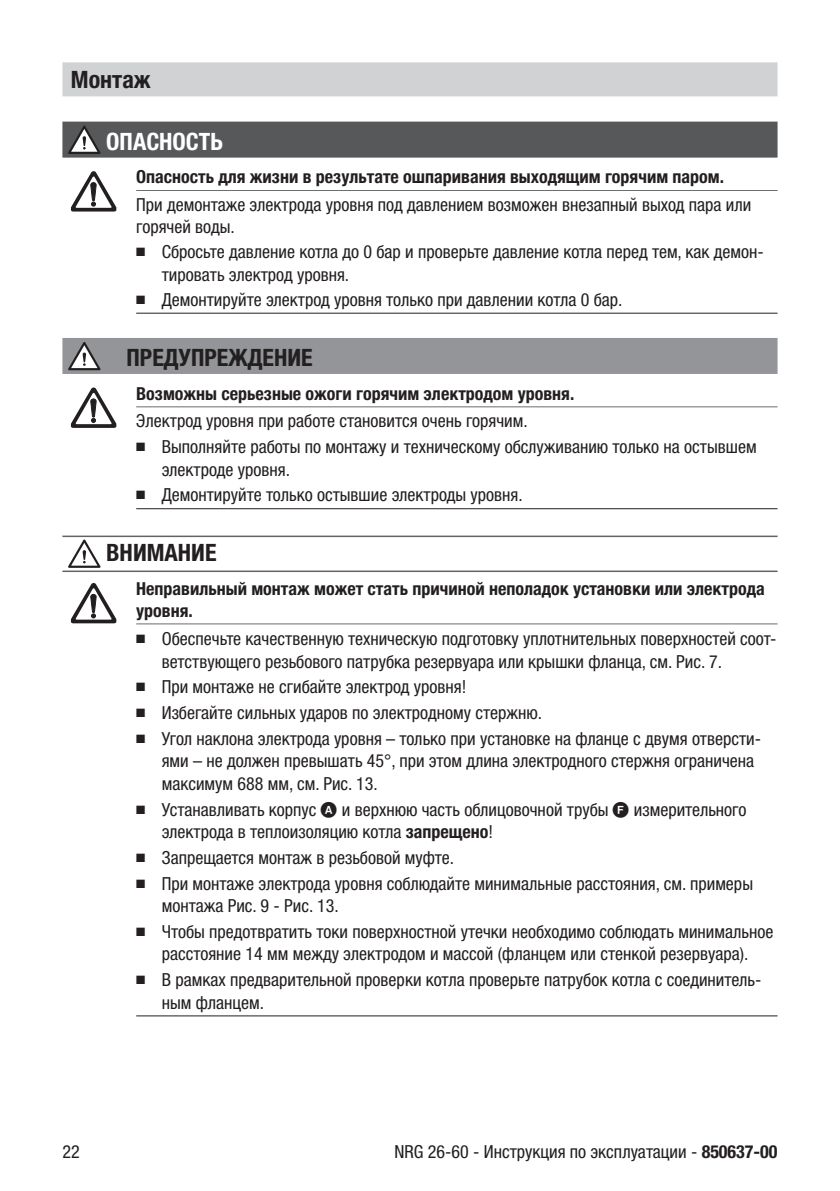
<style>
.page{position:relative;width:840px;height:1191px;background:#fff}
.page>*{position:absolute;margin:0;border:0;box-sizing:border-box;transform-origin:0 0}
.t1{font:700 condensed 24px "Helvetica Neue LTW1 G";color:#231f20}
.t2{font:700 condensed 24px "Helvetica Neue LTW1 G";color:#fff}
.t3{font:condensed 18px/22.4px "Helvetica Neue LTW1 G";color:#231f20}
.t4{font:700 condensed 18px/21.6px "Helvetica Neue LTW1 G";color:#231f20}
.s1{font-family:"KOL RUSO";font-stretch:normal}
.s2{font-weight:700}
</style>
<div class="page">
<div style="left:62px;top:62px;width:715px;height:34px;background:#d1d2d4"></div>
<div style="left:62px;top:122px;width:715px;height:36px;background:#57585a"></div>
<hr style="left:136px;top:190px;width:641px;height:1px;background:#6c6d70">
<hr style="left:136px;top:313px;width:641px;height:1px;background:#231f20">
<div style="left:62px;top:338px;width:715px;height:36px;background:#939598"></div>
<hr style="left:136px;top:406px;width:641px;height:1px;background:#6c6d70">
<hr style="left:136px;top:508px;width:641px;height:1px;background:#231f20">
<hr style="left:62px;top:535px;width:715px;height:2px;background:#636366">
<hr style="left:62px;top:570px;width:715px;height:2px;background:#636366">
<hr style="left:136px;top:623px;width:641px;height:1px;background:#6c6d70">
<hr style="left:136px;top:1015px;width:641px;height:1px;background:#231f20">
<svg style="left:68px;top:126px;width:32px;height:28px"></svg>
<svg style="left:71px;top:171px;width:45px;height:40px"></svg>
<svg style="left:68px;top:342px;width:32px;height:28px"></svg>
<svg style="left:71px;top:387px;width:45px;height:41px"></svg>
<svg style="left:68px;top:539px;width:32px;height:29px"></svg>
<svg style="left:71px;top:583px;width:45px;height:40px"></svg>
<h1 class="t1" style="left:71px;top:65px;width:81px">Монтаж</h1>
<h1 class="t2" style="left:106px;top:127px;width:118px">ОПАСНОСТЬ</h1>
<p class="t4" style="left:136px;top:166px;width:589px">Опасность для жизни в результате ошпаривания выходящим горячим паром.</p>
<p class="t3" style="left:136px;top:194px;width:616px;line-height:21.6px">При демонтаже электрода уровня под давлением возможен внезапный выход пара или горячей воды.</p>
<p class="t3" style="left:162px;top:241px;width:603px;text-indent:-26px">■ Сбросьте давление котла до 0 бар и проверьте давление котла перед тем, как демон&shy;тировать электрод уровня.</p>
<p class="t3" style="left:136px;top:288px;width:487px">■ Демонтируйте электрод уровня только при давлении котла 0 бар.</p>
<h1 class="t1" style="left:126px;top:343px;width:188px">ПРЕДУПРЕЖДЕНИЕ</h1>
<p class="t4" style="left:136px;top:382px;width:439px">Возможны серьезные ожоги горячим электродом уровня.</p>
<p class="t3" style="left:136px;top:410px;width:393px">Электрод уровня при работе становится очень горячим.</p>
<p class="t3" style="left:162px;top:436px;width:596px;text-indent:-26px">■ Выполняйте работы по монтажу и техническому обслуживанию только на остывшем электроде уровня.</p>
<p class="t3" style="left:136px;top:484px;width:388px">■ Демонтируйте только остывшие электроды уровня.</p>
<h1 class="t1" style="left:106px;top:538px;width:112px">ВНИМАНИЕ</h1>
<p class="t4" style="left:136px;top:578px;width:629px">Неправильный монтаж может стать причиной неполадок установки или электрода уровня.</p>
<p class="t3" style="left:162px;top:628px;width:616px;text-indent:-26px">■ Обеспечьте качественную техническую подготовку уплотнительных поверхностей соот&shy;ветствующего резьбового патрубка резервуара или крышки фланца, см. Рис. 7.</p>
<p class="t3" style="left:136px;top:676px;width:331px">■ При монтаже не сгибайте электрод уровня!</p>
<p class="t3" style="left:136px;top:702px;width:407px">■ Избегайте сильных ударов по электродному стержню.</p>
<p class="t3" style="left:162px;top:727px;width:600px;text-indent:-26px">■ Угол наклона электрода уровня – только при установке на фланце с двумя отверсти&shy;ями – не должен превышать 45°, при этом длина электродного стержня ограничена максимум 688 мм, см. Рис. 13.</p>
<p class="t3" style="left:162px;top:798px;width:586px;text-indent:-26px">■ Устанавливать корпус <span class="s1">A</span> и верхнюю часть облицовочной трубы <span class="s1">F</span> измерительного электрода в теплоизоляцию котла <span class="s2">запрещено</span>!</p>
<p class="t3" style="left:136px;top:846px;width:319px">■ Запрещается монтаж в резьбовой муфте.</p>
<p class="t3" style="left:162px;top:872px;width:592px;text-indent:-26px">■ При монтаже электрода уровня соблюдайте минимальные расстояния, см. примеры монтажа Рис. 9 - Рис. 13.</p>
<p class="t3" style="left:136px;top:920px;width:638px;text-align:center">■ Чтобы предотвратить токи поверхностной утечки необходимо соблюдать минимальное расстояние 14 мм между электродом и массой (фланцем или стенкой резервуара).</p>
<p class="t3" style="left:162px;top:968px;width:601px;text-indent:-26px">■ В рамках предварительной проверки котла проверьте патрубок котла с соединитель&shy;ным фланцем.</p>
<p class="t3" style="left:62px;top:1140px;width:19px">22</p>
<p class="t3" style="left:394px;top:1140px;width:384px">NRG 26-60 - Инструкция по эксплуатации - <span class="s2">850637-00</span></p>
</div>
